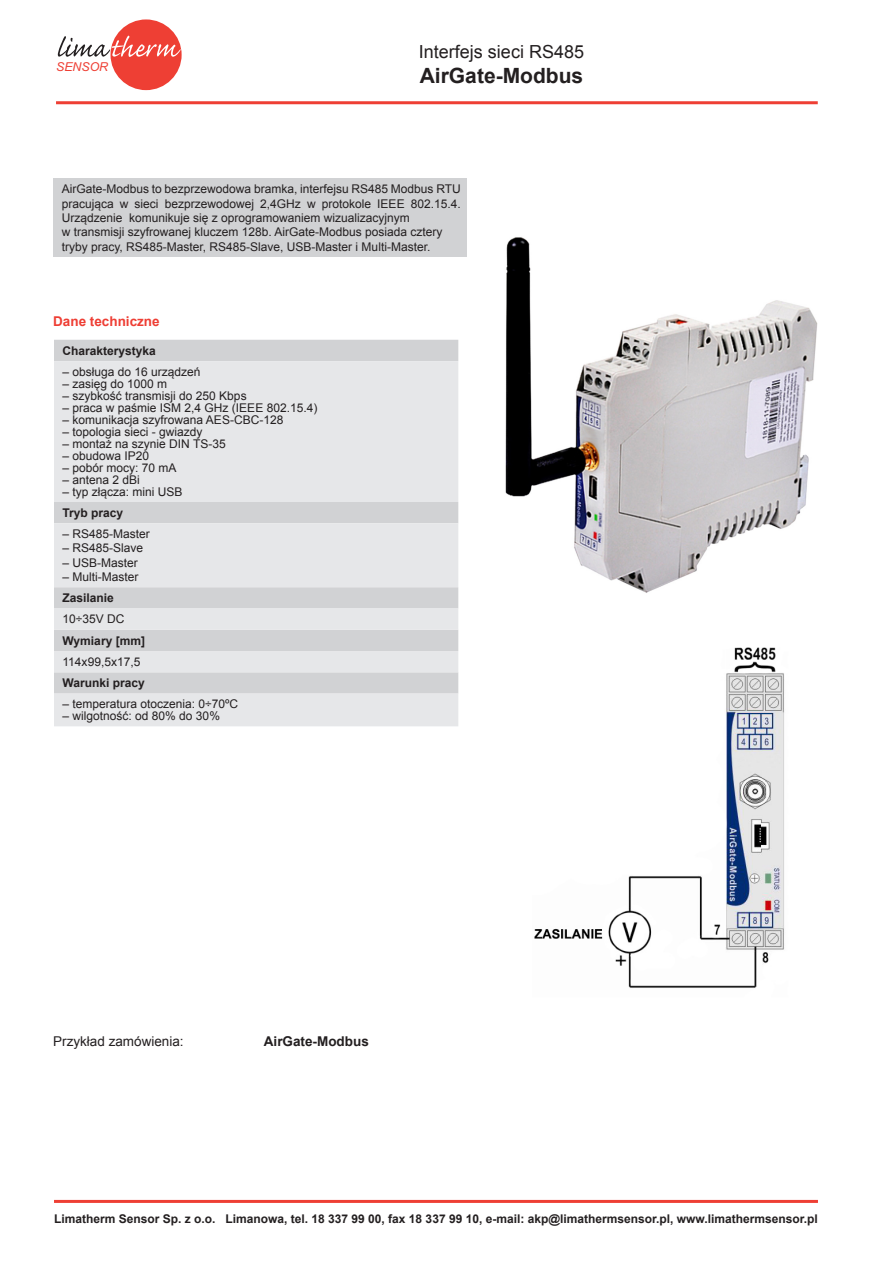
<style>
.page{position:relative;width:872px;height:1268px;background:#fff}
.page>*{position:absolute;margin:0;border:0;box-sizing:border-box;transform-origin:0 0}
.Do_spisu_treści{font:700 21px "Arial";color:#231f20}
.Do_spisu_treści-2{font:18px "Arial";color:#231f20}
.t1{font:13.5px "Arial";color:#231f20}
.Do_spisu_treści-3{font:700 13.5px "Arial";color:#ee3e34}
.t2{font:700 13.5px "Arial";color:#231f20}
.t3{font:italic 12.3px "Arial";color:#ee3f34}
.t4{font:12px/14.4px "Arial";color:#231f20;text-align:justify}
.Do_spisu_treści-4{font:700 12px "Arial";color:#231f20}
</style>
<div class="page">
<hr style="left:54px;top:1199px;width:764px;height:3px;background:#ee3f34">
<div style="left:110px;top:19px;width:72px;height:71px;background:#ee3f34;border-radius:50%"></div>
<svg style="left:58px;top:36px;width:123px;height:21px"></svg>
<hr style="left:56px;top:101px;width:761px;height:3px;background:#ee3f34">
<div style="left:53px;top:178px;width:414px;height:79px;background:#d1d2d4"></div>
<div style="left:54px;top:340px;width:404px;height:21px;background:#d1d2d4"></div>
<svg style="left:54px;top:361px;width:404px;height:365px;background:#e1e2e4"></svg>
<img style="left:505px;top:237px;width:313px;height:356px">
<img style="left:534px;top:647px;width:250px;height:341px">
<p class="t3" style="left:56px;top:58px;width:54px">SENSOR</p>
<p class="Do_spisu_treści-2" style="left:419px;top:40px;width:167px">Interfejs sieci RS485</p>
<p class="Do_spisu_treści" style="left:420px;top:62px;width:165px">AirGate-Modbus</p>
<p class="t4" style="left:62px;top:182px;width:400px">AirGate-Modbus to bezprzewodowa bramka, interfejsu RS485 Modbus RTU pracująca w sieci bezprzewodowej 2,4GHz w protokole IEEE 802.15.4.<br>Urządzenie komunikuje się z oprogramowaniem wizualizacyjnym</p>
<p class="t4" style="left:62px;top:225px;width:382px">w transmisji szyfrowanej kluczem 128b. AirGate-Modbus posiada cztery</p>
<p class="t4" style="left:62px;top:239px;width:370px">tryby pracy, RS485-Master, RS485-Slave, USB-Master i Multi-Master.</p>
<p class="Do_spisu_treści-3" style="left:53px;top:312px;width:108px">Dane techniczne</p>
<p class="Do_spisu_treści-4" style="left:63px;top:342px;width:95px">Charakterystyka</p>
<p class="t4" style="left:63px;top:364px;width:140px">– obsługa do 16 urządzeń</p>
<p class="t4" style="left:63px;top:376px;width:106px">– zasięg do 1000 m</p>
<p class="t4" style="left:63px;top:388px;width:186px">– szybkość transmisji do 250 Kbps</p>
<p class="t4" style="left:63px;top:400px;width:256px">– praca w paśmie ISM 2,4 GHz (IEEE 802.15.4)</p>
<p class="t4" style="left:63px;top:412px;width:222px">– komunikacja szyfrowana AES-CBC-128</p>
<p class="t4" style="left:63px;top:424px;width:142px">– topologia sieci - gwiazdy</p>
<p class="t4" style="left:63px;top:436px;width:165px">– montaż na szynie DIN TS-35</p>
<p class="t4" style="left:63px;top:448px;width:88px">– obudowa IP20</p>
<p class="t4" style="left:63px;top:460px;width:116px">– pobór mocy: 70 mA</p>
<p class="t4" style="left:63px;top:472px;width:79px">– antena 2 dBi</p>
<p class="t4" style="left:63px;top:484px;width:122px">– typ złącza: mini USB</p>
<p class="Do_spisu_treści-4" style="left:63px;top:504px;width:62px">Tryb pracy</p>
<p class="t4" style="left:63px;top:526px;width:89px">– RS485-Master</p>
<p class="t4" style="left:63px;top:541px;width:82px">– RS485-Slave</p>
<p class="t4" style="left:63px;top:555px;width:77px">– USB-Master</p>
<p class="t4" style="left:63px;top:570px;width:78px">– Multi-Master</p>
<p class="Do_spisu_treści-4" style="left:63px;top:589px;width:53px">Zasilanie</p>
<p class="t4" style="left:63px;top:612px;width:63px">10÷35V DC</p>
<p class="Do_spisu_treści-4" style="left:63px;top:632px;width:84px">Wymiary [mm]</p>
<p class="t4" style="left:63px;top:654px;width:79px">114x99,5x17,5</p>
<p class="Do_spisu_treści-4" style="left:63px;top:674px;width:84px">Warunki pracy</p>
<p class="t4" style="left:63px;top:697px;width:177px">– temperatura otoczenia: 0÷70ºC</p>
<p class="t4" style="left:63px;top:709px;width:159px">– wilgotność: od 80% do 30%</p>
<p class="t1" style="left:53px;top:1031px;width:132px">Przykład zamówienia:</p>
<p class="t2" style="left:264px;top:1031px;width:107px">AirGate-Modbus</p>
<p class="Do_spisu_treści-4" style="left:54px;top:1209px;width:765px">Limatherm Sensor Sp. z o.o. Limanowa, tel. 18 337 99 00, fax 18 337 99 10, e-mail: akp@limathermsensor.pl, www.limathermsensor.pl</p>
</div>
